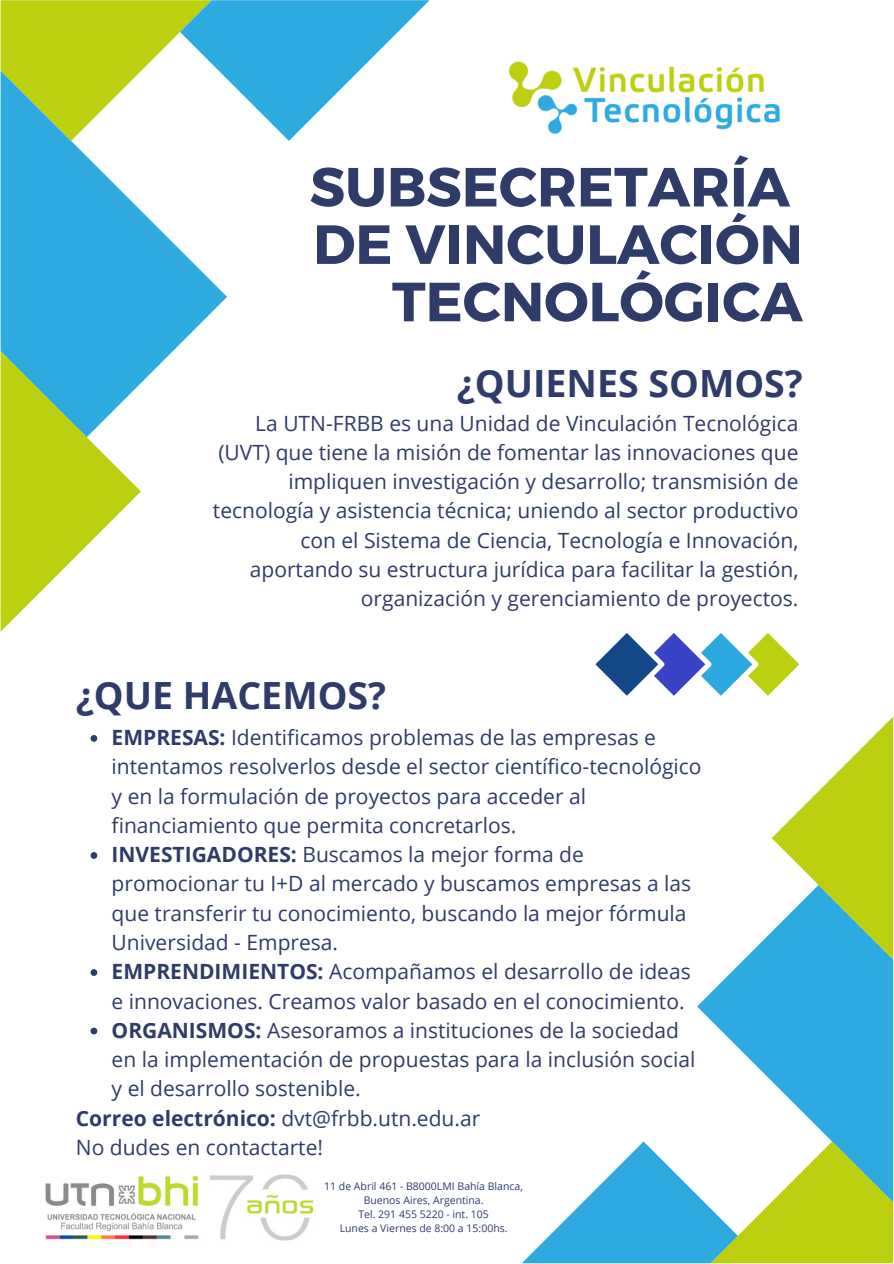
<style>
.page{position:relative;width:894px;height:1264px;background:#fff}
.page>*{position:absolute;margin:0;border:0;box-sizing:border-box;transform-origin:0 0}
.t1{font:700 55.05px/57.3px "Montserrat";color:#2f3b69;text-align:right}
.t2{font:700 37.5px "Open Sans";color:#2f3b69}
.t3{font:21px/29.2px "Open Sans";color:#2f3b69}
.t4{font:10.5px/14px "Open Sans";color:#2f3b69;text-align:center}
.s1{font-weight:700}
</style>
<div class="page">
<svg style="left:595px;top:633px;width:205px;height:63px"></svg>
<svg style="left:697px;top:932px;width:195px;height:209px;fill:#2daae0"></svg>
<svg style="left:522px;top:1141px;width:370px;height:122px"></svg>
<svg style="left:771px;top:718px;width:121px;height:241px"></svg>
<svg style="left:1px;top:141px;width:226px;height:242px;fill:#2daae0"></svg>
<svg style="left:1px;top:0;width:428px;height:141px"></svg>
<svg style="left:1px;top:351px;width:140px;height:280px"></svg>
<img style="left:508px;top:61px;width:272px;height:74px">
<img style="left:45px;top:1174px;width:269px;height:67px">
<svg style="left:90px;top:735px;width:7px;height:6px"></svg>
<svg style="left:90px;top:852px;width:7px;height:6px"></svg>
<svg style="left:90px;top:969px;width:7px;height:6px"></svg>
<svg style="left:90px;top:1027px;width:7px;height:7px"></svg>
<p class="t1" style="left:309px;top:155px;width:494px">SUBSECRETARÍA<br>DE VINCULACIÓN<br>TECNOLÓGICA</p>
<h2 class="t2" style="left:457px;top:357px;width:347px">¿QUIENES SOMOS?</h2>
<h3 class="t3" style="left:213px;top:408px;width:587px;text-align:right">La UTN-FRBB es una Unidad de Vinculación Tecnológica (UVT) que tiene la misión de fomentar las innovaciones que impliquen investigación y desarrollo; transmisión de tecnología y asistencia técnica; uniendo al sector productivo con el Sistema de Ciencia, Tecnología e Innovación, aportando su estructura jurídica para facilitar la gestión, organización y gerenciamiento de proyectos.</h3>
<p class="t2" style="left:76px;top:669px;width:311px">¿QUE HACEMOS?</p>
<h2 class="t3" style="left:112px;top:722px;width:591px"><span class="s1">EMPRESAS:</span> Identificamos problemas de las empresas e intentamos resolverlos desde el sector científico-tecnológico y en la formulación de proyectos para acceder al financiamiento que permita concretarlos.</h2>
<p class="t3" style="left:112px;top:839px;width:581px"><span class="s1">INVESTIGADORES:</span> Buscamos la mejor forma de promocionar tu I+D al mercado y buscamos empresas a las que transferir tu conocimiento, buscando la mejor fórmula Universidad - Empresa.</p>
<p class="t3" style="left:112px;top:956px;width:580px"><span class="s1">EMPRENDIMIENTOS:</span> Acompañamos el desarrollo de ideas e innovaciones. Creamos valor basado en el conocimiento.</p>
<p class="t3" style="left:112px;top:1015px;width:585px"><span class="s1">ORGANISMOS:</span> Asesoramos a instituciones de la sociedad en la implementación de propuestas para la inclusión social y el desarrollo sostenible.</p>
<p class="t3" style="left:76px;top:1102px;width:406px"><span class="s1">Correo electrónico:</span> dvt@frbb.utn.edu.ar<br>No dudes en contactarte!</p>
<p class="t4" style="left:324px;top:1178px;width:200px">11 de Abril 461 - B8000LMI Bahía Blanca,<br>Buenos Aires, Argentina.</p>
<h3 class="t4" style="left:358px;top:1206px;width:132px">Tel. 291 455 5220 - int. 105</h3>
<p class="t4" style="left:339px;top:1220px;width:169px">Lunes a Viernes de 8:00 a 15:00hs.</p>
</div>
